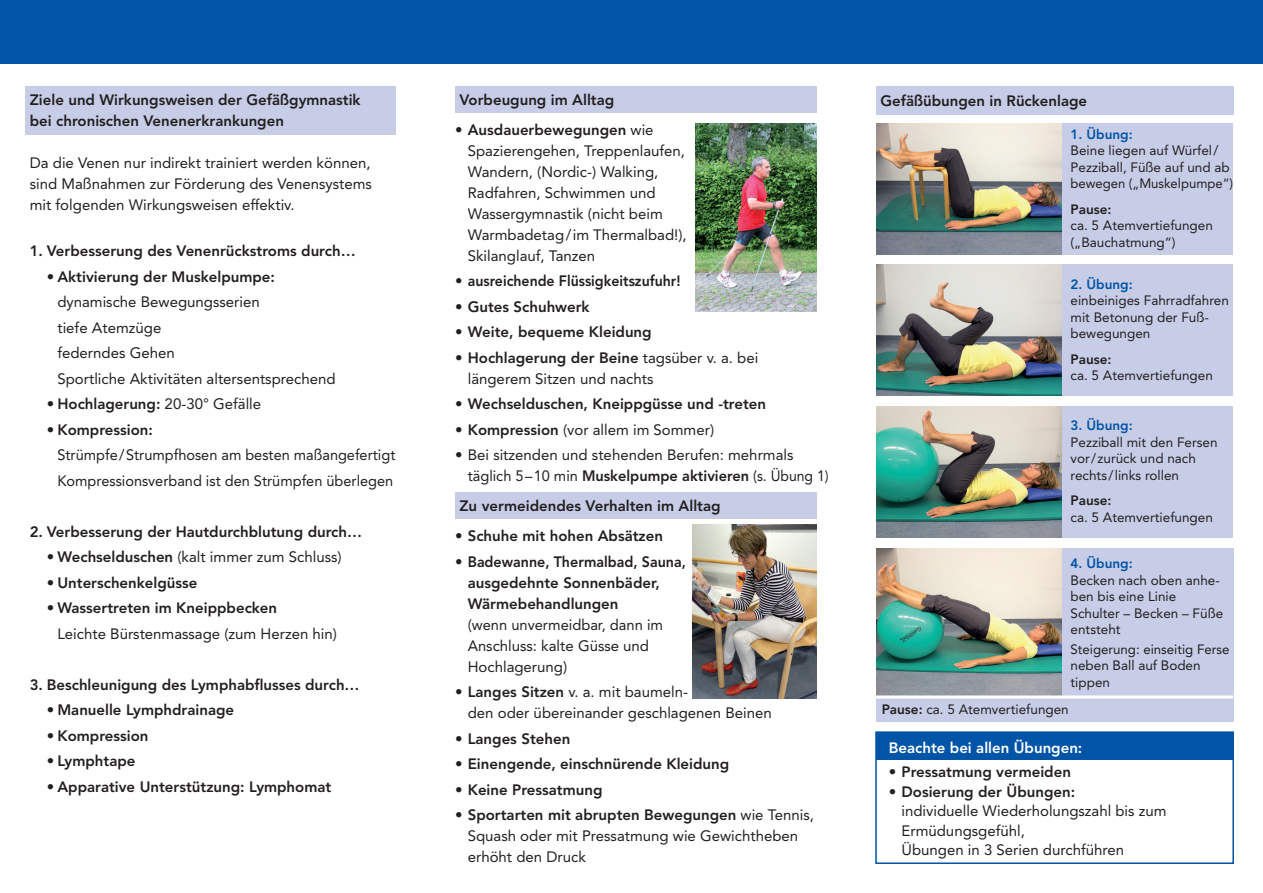
<style>
.page{position:relative;width:1263px;height:893px;background:#fff}
.page>*{position:absolute;margin:0;border:0;box-sizing:border-box;transform-origin:0 0}
.t1{font:15px/21px "Avenir LT Std";color:#231f20}
.t2{font:800 15px/21px "Avenir LT Std";color:#231f20}
.t3{font:800 15px "Avenir LT Std";color:#fff}
.t4{font:13.5px/16.5px "Avenir LT Std";color:#231f20}
.t5{font:800 13.5px "Avenir LT Std";color:#0154a6}
.t6{font:800 13.5px "Avenir LT Std";color:#231f20}
.s1{font-weight:400}
.s2{font-weight:800}
</style>
<div class="page">
<div style="left:876px;top:87px;width:357px;height:28px;background:#c7cde7"></div>
<div style="left:25px;top:87px;width:370px;height:48px;background:#c7cde7"></div>
<div style="left:455px;top:492px;width:361px;height:26px;background:#c7cde7"></div>
<div style="left:455px;top:87px;width:361px;height:26px;background:#c7cde7"></div>
<div style="left:0;top:0;width:1263px;height:64px;background:#0154a6"></div>
<img style="left:695px;top:123px;width:121px;height:189px">
<img style="left:693px;top:524px;width:123px;height:174px">
<div style="left:1054px;top:123px;width:179px;height:131px;background:#c7cde7"></div>
<img style="left:876px;top:123px;width:185px;height:131px">
<div style="left:1054px;top:264px;width:179px;height:131px;background:#c7cde7"></div>
<img style="left:876px;top:264px;width:185px;height:131px">
<div style="left:1054px;top:406px;width:179px;height:131px;background:#c7cde7"></div>
<img style="left:876px;top:406px;width:185px;height:131px">
<div style="left:876px;top:549px;width:357px;height:173px;background:#c7cde7"></div>
<img style="left:876px;top:549px;width:185px;height:146px">
<hr style="left:874px;top:695px;width:359px;height:3px;background:#fff">
<div style="left:875px;top:731px;width:359px;height:133px;border:2px solid #0154a6"></div>
<div style="left:876px;top:732px;width:357px;height:28px;background:#0154a6"></div>
<p class="t2" style="left:30px;top:89px;width:332px">Ziele und Wirkungsweisen der Gefäßgymnastik bei chronischen Venenerkrankungen</p>
<p class="t1" style="left:30px;top:152px;width:344px;text-align:justify">Da die Venen nur indirekt trainiert werden können, sind Maßnahmen zur Förderung des Venensystems mit folgenden Wirkungsweisen effektiv.</p>
<p class="t2" style="left:30px;top:241px;width:327px">1. Verbesserung des Venenrückstroms durch…</p>
<p class="t2" style="left:47px;top:266px;width:230px">• Aktivierung der Muskelpumpe:</p>
<p class="t1" style="left:57px;top:290px;width:280px;line-height:25.5px">dynamische Bewegungsserien<br>tiefe Atemzüge<br>federndes Gehen<br>Sportliche Aktivitäten altersentsprechend</p>
<p class="t2" style="left:47px;top:394px;width:216px">• Hochlagerung: <span class="s1">20-30° Gefälle</span></p>
<p class="t2" style="left:47px;top:419px;width:108px">• Kompression:</p>
<p class="t1" style="left:57px;top:443px;width:340px;line-height:25.5px">Strümpfe/Strumpfhosen am besten maßangefertigt<br>Kompressionsverband ist den Strümpfen überlegen</p>
<p class="t2" style="left:30px;top:521px;width:334px">2. Verbesserung der Hautdurchblutung durch…</p>
<p class="t1" style="left:47px;top:547px;width:296px"><span class="s2">• Wechselduschen</span> (kalt immer zum Schluss)</p>
<p class="t2" style="left:47px;top:572px;width:152px">• Unterschenkelgüsse</p>
<p class="t2" style="left:47px;top:598px;width:232px">• Wassertreten im Kneippbecken</p>
<p class="t1" style="left:57px;top:623px;width:281px">Leichte Bürstenmassage (zum Herzen hin)</p>
<p class="t2" style="left:30px;top:674px;width:331px">3. Beschleunigung des Lymphabflusses durch…</p>
<p class="t2" style="left:47px;top:700px;width:189px">• Manuelle Lymphdrainage</p>
<p class="t2" style="left:47px;top:725px;width:103px">• Kompression</p>
<p class="t2" style="left:47px;top:751px;width:90px">• Lymphtape</p>
<p class="t2" style="left:47px;top:776px;width:286px">• Apparative Unterstützung: Lymphomat</p>
<p class="t2" style="left:459px;top:89px;width:156px">Vorbeugung im Alltag</p>
<p class="t1" style="left:468px;top:119px;width:220px;text-indent:-13px"><span class="s2">• Ausdauerbewegungen</span> wie<br>Spazierengehen, Treppenlaufen,<br>Wandern, (Nordic-) Walking,<br>Radfahren, Schwimmen und<br>Wassergymnastik (nicht beim<br>Warmbadetag/im Thermalbad!),<br>Skilanglauf, Tanzen</p>
<p class="t2" style="left:455px;top:271px;width:227px">• ausreichende Flüssigkeitszufuhr!</p>
<p class="t2" style="left:455px;top:296px;width:136px">• Gutes Schuhwerk</p>
<p class="t2" style="left:455px;top:322px;width:198px">• Weite, bequeme Kleidung</p>
<p class="t1" style="left:468px;top:347px;width:292px;text-indent:-13px"><span class="s2">• Hochlagerung der Beine</span> tagsüber v. a. bei längerem Sitzen und nachts</p>
<p class="t2" style="left:455px;top:394px;width:313px">• Wechselduschen, Kneippgüsse und -treten</p>
<p class="t1" style="left:455px;top:419px;width:261px"><span class="s2">• Kompression</span> (vor allem im Sommer)</p>
<p class="t1" style="left:468px;top:445px;width:362px;text-indent:-13px">• Bei sitzenden und stehenden Berufen: mehrmals täglich 5–10 min <span class="s2">Muskelpumpe aktivieren</span> (s. Übung 1)</p>
<p class="t2" style="left:459px;top:495px;width:263px">Zu vermeidendes Verhalten im Alltag</p>
<p class="t2" style="left:455px;top:525px;width:210px">• Schuhe mit hohen Absätzen</p>
<p class="t2" style="left:468px;top:551px;width:220px;text-indent:-13px">• Badewanne, Thermalbad, Sauna, ausgedehnte Sonnenbäder,<br>Wärmebehandlungen</p>
<p class="t1" style="left:468px;top:614px;width:197px">(wenn unvermeidbar, dann im<br>Anschluss: kalte Güsse und<br>Hochlagerung)</p>
<p class="t1" style="left:468px;top:681px;width:306px;text-indent:-13px"><span class="s2">• Langes Sitzen</span> v. a. mit baumeln-<br>den oder übereinander geschlagenen Beinen</p>
<p class="t2" style="left:455px;top:728px;width:117px">• Langes Stehen</p>
<p class="t2" style="left:455px;top:753px;width:276px">• Einengende, einschnürende Kleidung</p>
<p class="t2" style="left:455px;top:779px;width:149px">• Keine Pressatmung</p>
<p class="t1" style="left:468px;top:804px;width:348px;text-indent:-13px"><span class="s2">• Sportarten mit abrupten Bewegungen</span> wie Tennis,<br>Squash oder mit Pressatmung wie Gewichtheben erhöht den Druck</p>
<p class="t2" style="left:880px;top:90px;width:208px">Gefäßübungen in Rückenlage</p>
<p class="t5" style="left:1070px;top:126px;width:64px">1. Übung:</p>
<p class="t4" style="left:1070px;top:143px;width:164px">Beine liegen auf Würfel/<br>Pezziball, Füße auf und ab bewegen („Muskelpumpe“)</p>
<p class="t6" style="left:1070px;top:201px;width:42px">Pause:</p>
<p class="t4" style="left:1070px;top:218px;width:144px">ca. 5 Atemvertiefungen („Bauchatmung“)</p>
<p class="t5" style="left:1070px;top:276px;width:64px">2. Übung:</p>
<p class="t4" style="left:1070px;top:292px;width:160px">einbeiniges Fahrradfahren mit Betonung der Fuß&shy;bewegungen</p>
<p class="t6" style="left:1070px;top:351px;width:42px">Pause:</p>
<p class="t4" style="left:1070px;top:367px;width:144px">ca. 5 Atemvertiefungen</p>
<p class="t5" style="left:1070px;top:417px;width:64px">3. Übung:</p>
<p class="t4" style="left:1070px;top:434px;width:149px">Pezziball mit den Fersen vor/zurück und nach rechts/links rollen</p>
<p class="t6" style="left:1070px;top:492px;width:42px">Pause:</p>
<p class="t4" style="left:1070px;top:509px;width:144px">ca. 5 Atemvertiefungen</p>
<p class="t5" style="left:1070px;top:556px;width:64px">4. Übung:</p>
<p class="t4" style="left:1070px;top:572px;width:154px">Becken nach oben anhe&shy;ben bis eine Linie<br>Schulter – Becken – Füße entsteht</p>
<p class="t4" style="left:1070px;top:641px;width:160px">Steigerung: einseitig Ferse neben Ball auf Boden tippen</p>
<p class="t4" style="left:882px;top:702px;width:189px"><span class="s2">Pause:</span> ca. 5 Atemvertiefungen</p>
<p class="t3" style="left:889px;top:739px;width:195px">Beachte bei allen Übungen:</p>
<p class="t2" style="left:889px;top:762px;width:184px">• Pressatmung vermeiden</p>
<p class="t2" style="left:889px;top:781px;width:188px">• Dosierung der Übungen:</p>
<p class="t1" style="left:901px;top:801px;width:267px;line-height:19.5px">individuelle Wiederholungszahl bis zum<br>Ermüdungsgefühl,<br>Übungen in 3 Serien durchführen</p>
</div>
